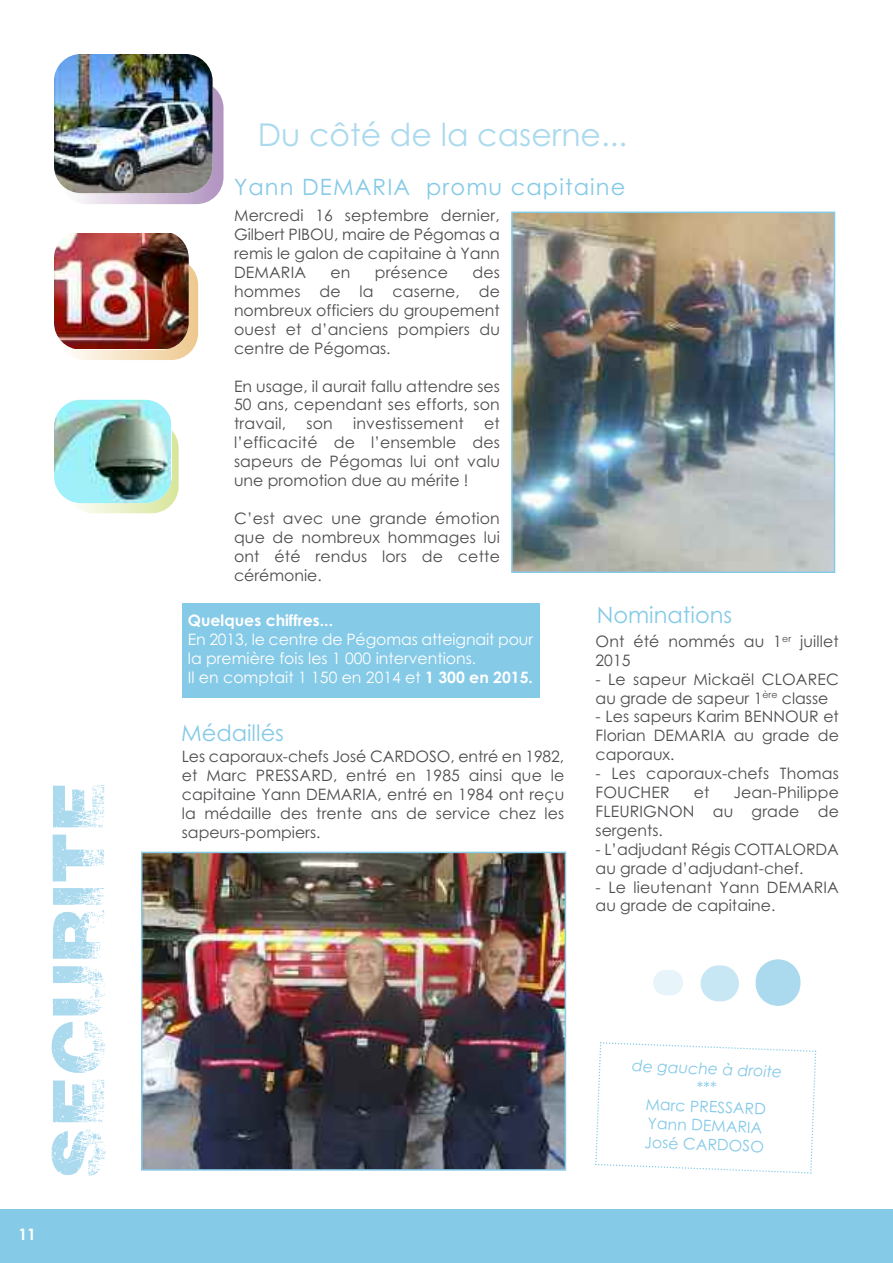
<style>
.page{position:relative;width:893px;height:1263px;background:#fff}
.page>*{position:absolute;margin:0;border:0;box-sizing:border-box;transform-origin:0 0}
.t1{font:67.5px "Scorched Earth";letter-spacing:.075em;color:#abdaee}
.t2{font:31.5px "Century Gothic";color:#abdaee}
.t3{font:22.5px "Century Gothic";letter-spacing:.05em;color:#85cae7}
.t4{font:22.5px "Century Gothic";color:#85cae7}
.t5{font:15.75px/18.9px "Century Gothic";letter-spacing:.01em;color:#4c4d4f;text-align:justify}
.t6{font:15.75px/18.9px "Century Gothic";color:#fff}
.t7{font:15.75px/18.9px "Century Gothic";color:#85cae7}
.t8{font:700 15.75px "Century Gothic";color:#fff}
.t9{font:italic 15.75px/18.9px "Century Gothic";color:#85cae7;text-align:center}
.s1{font-weight:700}
</style>
<div class="page">
<div style="left:0;top:1209px;width:893px;height:54px;background:#85cae7"></div>
<img style="left:64px;top:87px;width:159px;height:117px">
<img style="left:54px;top:54px;width:159px;height:139px;border-radius:27px">
<div style="left:58px;top:258px;width:140px;height:102px;background:linear-gradient(to right,#fff,#eec98e);border-radius:27px"></div>
<svg style="left:54px;top:231px;width:135px;height:119px"></svg>
<img style="left:54px;top:234px;width:135px;height:114px">
<svg style="left:66px;top:421px;width:113px;height:92px;background:#e0eec1"></svg>
<img style="left:54px;top:400px;width:116px;height:103px;border-radius:27px">
<div style="left:756px;top:959px;width:44px;height:47px;background:#abdaee;border-radius:22px"></div>
<div style="left:701px;top:965px;width:38px;height:36px;background:#c8e7f4;border-radius:18px"></div>
<div style="left:653px;top:970px;width:30px;height:25px;background:#e7f4fa;border-radius:13px"></div>
<img style="left:514px;top:215px;width:318px;height:355px">
<div style="left:511px;top:212px;width:324px;height:361px;border:2px solid #85cae7"></div>
<img style="left:144px;top:855px;width:419px;height:313px">
<div style="left:141px;top:852px;width:425px;height:319px;border:2px solid #85cae7"></div>
<svg style="left:595px;top:1042px;width:222px;height:132px"></svg>
<div style="left:182px;top:603px;width:357px;height:94px;background:#85cae7"></div>
<h1 class="t1" style="left:42px;top:1177px;width:395px;rotate:-90deg">securite</h1>
<p class="t8" style="left:18px;top:1225px;width:19px">11</p>
<h2 class="t2" style="left:258px;top:117px;width:371px">Du côté de la caserne...</h2>
<h3 class="t3" style="left:234px;top:175px;width:393px">Yann DEMARIA promu capitaine</h3>
<p class="t5" style="left:234px;top:206px;width:267px">Mercredi 16 septembre dernier, Gilbert PIBOU, maire de Pégomas a remis le galon de capitaine à Yann DEMARIA</p>
<p class="t5" style="left:330px;top:263px;width:22px">en</p>
<p class="t5" style="left:375px;top:263px;width:75px">présence</p>
<p class="t5" style="left:234px;top:263px;width:267px;text-indent:238px">des hommes de la caserne, de nombreux officiers du groupement ouest et d’anciens pompiers du centre de Pégomas.</p>
<p class="t5" style="left:234px;top:377px;width:267px">En usage, il aurait fallu attendre ses 50 ans, cependant ses efforts, son travail,</p>
<p class="t5" style="left:306px;top:414px;width:28px">son</p>
<p class="t5" style="left:353px;top:414px;width:112px">investissement</p>
<p class="t5" style="left:234px;top:414px;width:267px;text-indent:250px">et l’efficacité de l’ensemble des sapeurs de Pégomas lui ont valu une promotion due au mérite !</p>
<p class="t5" style="left:234px;top:509px;width:267px">C’est avec une grande émotion que de nombreux hommages lui ont été rendus lors de cette cérémonie.</p>
<p class="t8" style="left:188px;top:611px;width:147px">Quelques chiffres...</p>
<p class="t6" style="left:188px;top:630px;width:347px">En 2013, le centre de Pégomas atteignait pour la première fois les 1 000 interventions.<br>Il en comptait 1 150 en 2014 et <span class="s1">1 300 en 2015.</span></p>
<h3 class="t4" style="left:181px;top:720px;width:104px">Médaillés</h3>
<p class="t5" style="left:182px;top:747px;width:384px">Les caporaux-chefs José CARDOSO, entré en 1982, et Marc PRESSARD, entré en 1985 ainsi que le capitaine Yann DEMARIA, entré en 1984 ont reçu la médaille des trente ans de service chez les sapeurs-pompiers.</p>
<h3 class="t4" style="left:597px;top:602px;width:137px">Nominations</h3>
<p class="t5" style="left:596px;top:632px;width:245px">Ont été nommés au 1<sup>er</sup> juillet<br>2015</p>
<p class="t5" style="left:596px;top:670px;width:245px">- Le sapeur Mickaël CLOAREC au grade de sapeur 1<sup>ère</sup> classe</p>
<p class="t5" style="left:596px;top:707px;width:245px">- Les sapeurs Karim BENNOUR et Florian DEMARIA au grade de caporaux.</p>
<p class="t5" style="left:596px;top:764px;width:245px">- Les caporaux-chefs Thomas<br>FOUCHER</p>
<p class="t5" style="left:596px;top:783px;width:245px;text-indent:138px">Jean-Philippe FLEURIGNON au grade de sergents.</p>
<p class="t5" style="left:596px;top:840px;width:245px">- L’adjudant Régis COTTALORDA au grade d’adjudant-chef.</p>
<p class="t5" style="left:596px;top:878px;width:245px">- Le lieutenant Yann DEMARIA au grade de capitaine.</p>
<p class="t5" style="left:694px;top:783px;width:17px">et</p>
<p class="t9" style="left:632px;top:1057px;width:152px;rotate:2deg">de gauche à droite ***</p>
<p class="t7" style="left:646px;top:1095px;width:122px;rotate:2deg">Marc PRESSARD<br>Yann DEMARIA<br>José CARDOSO</p>
</div>
